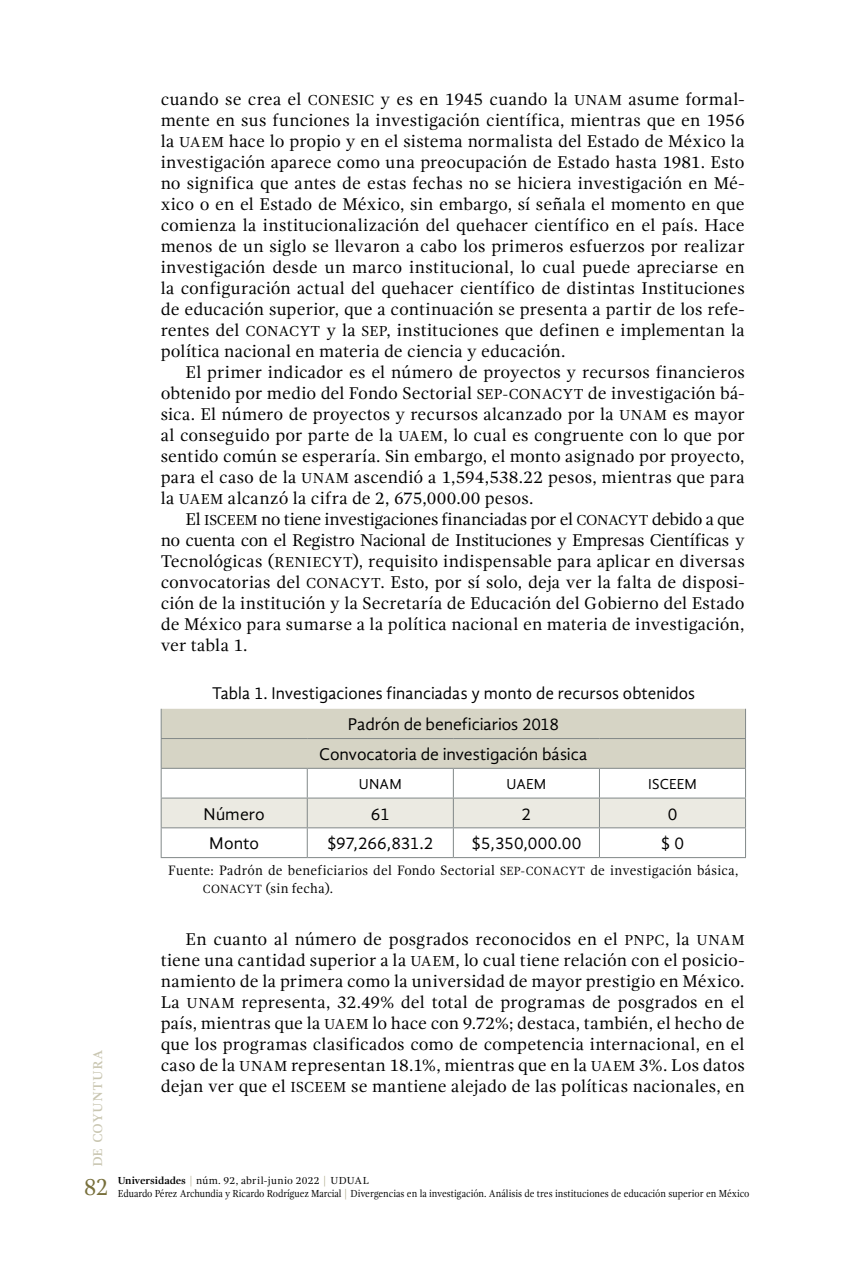
<style>
.page{position:relative;width:844px;height:1265px;background:#fff}
.page>*{position:absolute;margin:0;border:0;box-sizing:border-box;transform-origin:0 0}
.t1{font:24.5px "Gandhi Serif";color:#78703c;scale:.9 1}
.art-cuerpo_de_texto{font:17.5px/21px "Gandhi Serif";letter-spacing:.005em;color:#000;text-align:justify}
.tiulo_celda{font:17.5px "Gandhi Sans";letter-spacing:.005em;color:#000}
.tabla_centro_tit{font:17.5px "Gandhi Sans";letter-spacing:-.015em;color:#000}
.tabla_id{font:17.5px "Gandhi Sans";letter-spacing:.005em;color:#000}
.t2{font:17.5px "Gandhi Serif";letter-spacing:.015em;color:#c9c6b1}
.tabla_id-2{font:14.88px "Gandhi Sans";letter-spacing:.015em;color:#000}
.art-bibliografia{font:14px/17.5px "Gandhi Serif";letter-spacing:.02em;color:#000;scale:.95 1}
.mar-autores-izq{font:10.5px "Gandhi Serif";letter-spacing:-.01em;color:#000;scale:.9 1}
.mar-universidades_iz{font:10.5px "Gandhi Serif";letter-spacing:.025em;color:#000}
.s1{font-size:14.88px}
.s2{font-size:12.25px}
.s3{font-weight:700}
.s4{color:#aea98a}
</style>
<div class="page">
<hr style="left:161px;top:857px;width:146px;height:1px;background:#818888">
<hr style="left:307px;top:857px;width:146px;height:1px;background:#818888">
<hr style="left:453px;top:857px;width:146px;height:1px;background:#818888">
<hr style="left:599px;top:857px;width:146px;height:1px;background:#818888">
<svg style="left:161px;top:709px;width:585px;height:148px"></svg>
<hr style="left:161px;top:827px;width:146px;height:1px;background:#818888">
<hr style="left:307px;top:827px;width:146px;height:1px;background:#818888">
<hr style="left:453px;top:827px;width:146px;height:1px;background:#818888">
<hr style="left:599px;top:827px;width:146px;height:1px;background:#818888">
<p class="t2" style="left:86px;top:1167px;width:120px;rotate:-90deg">de coyuntura</p>
<h1 class="t1" style="left:84px;top:1173px;width:28px">82</h1>
<p class="art-cuerpo_de_texto" style="left:161px;top:89px;width:585px">cuando se crea el <span class="s1">CONESIC</span> y es en 1945 cuando la <span class="s1">UNAM</span> asume formal&shy;mente en sus funciones la investigación científica, mientras que en 1956 la <span class="s1">UAEM</span> hace lo propio y en el sistema normalista del Estado de México la investigación aparece como una preocupación de Estado hasta 1981. Esto no significa que antes de estas fechas no se hiciera investigación en Mé&shy;xico o en el Estado de México, sin embargo, sí señala el momento en que comienza la institucionalización del quehacer científico en el país. Hace menos de un siglo se llevaron a cabo los primeros esfuerzos por realizar investigación desde un marco institucional, lo cual puede apreciarse en la configuración actual del quehacer científico de distintas Instituciones de educación superior, que a continuación se presenta a partir de los refe&shy;rentes del <span class="s1">CONACYT</span> y la <span class="s1">SEP</span>, instituciones que definen e implementan la política nacional en materia de ciencia y educación.</p>
<p class="art-cuerpo_de_texto" style="left:161px;top:362px;width:585px;text-indent:25px">El primer indicador es el número de proyectos y recursos financieros obtenido por medio del Fondo Sectorial <span class="s1">SEP-CONACYT</span> de investigación bá&shy;sica. El número de proyectos y recursos alcanzado por la <span class="s1">UNAM</span> es mayor al conseguido por parte de la <span class="s1">UAEM</span>, lo cual es congruente con lo que por sentido común se esperaría. Sin embargo, el monto asignado por proyecto, para el caso de la <span class="s1">UNAM</span> ascendió a 1,594,538.22 pesos, mientras que para la <span class="s1">UAEM</span> alcanzó la cifra de 2, 675,000.00 pesos.</p>
<p class="art-cuerpo_de_texto" style="left:161px;top:509px;width:585px;text-indent:25px">El <span class="s1">ISCEEM</span> no tiene investigaciones financiadas por el <span class="s1">CONACYT</span> debido a que no cuenta con el Registro Nacional de Instituciones y Empresas Científicas y Tecnológicas (<span class="s1">RENIECYT</span>), requisito indispensable para aplicar en diversas convocatorias del <span class="s1">CONACYT</span>. Esto, por sí solo, deja ver la falta de disposi&shy;ción de la institución y la Secretaría de Educación del Gobierno del Estado de México para sumarse a la política nacional en materia de investigación, ver tabla 1.</p>
<p class="tiulo_celda" style="left:212px;top:684px;width:484px">Tabla 1. Investigaciones financiadas y monto de recursos obtenidos</p>
<p class="tabla_centro_tit" style="left:347px;top:715px;width:213px">Padrón de beneficiarios 2018</p>
<p class="tabla_centro_tit" style="left:319px;top:744px;width:270px">Convocatoria de investigación básica</p>
<p class="tabla_id-2" style="left:359px;top:775px;width:44px">UNAM</p>
<p class="tabla_id-2" style="left:506px;top:775px;width:41px">UAEM</p>
<p class="tabla_id-2" style="left:648px;top:775px;width:50px">ISCEEM</p>
<p class="tabla_id" style="left:203px;top:804px;width:63px">Número</p>
<p class="tabla_id" style="left:371px;top:804px;width:20px">61</p>
<p class="tabla_id" style="left:521px;top:804px;width:11px">2</p>
<p class="tabla_id" style="left:667px;top:804px;width:11px">0</p>
<p class="tabla_id" style="left:209px;top:834px;width:51px">Monto</p>
<p class="tabla_id" style="left:327px;top:834px;width:108px">$97,266,831.2</p>
<p class="tabla_id" style="left:471px;top:834px;width:111px">$5,350,000.00</p>
<p class="tabla_id" style="left:660px;top:834px;width:25px">$ 0</p>
<p class="art-bibliografia" style="left:203px;top:862px;width:565px;text-indent:-35px">Fuente: Padrón de beneficiarios del Fondo Sectorial <span class="s2">SEP-CONACYT</span> de investigación básica,<br><span class="s2">CONACYT</span> (sin fecha).</p>
<p class="art-cuerpo_de_texto" style="left:161px;top:929px;width:585px;text-indent:25px">En cuanto al número de posgrados reconocidos en el <span class="s1">PNPC</span>, la <span class="s1">UNAM </span>tiene una cantidad superior a la <span class="s1">UAEM</span>, lo cual tiene relación con el posicio&shy;namiento de la primera como la universidad de mayor prestigio en México.<br>La <span class="s1">UNAM</span> representa, 32.49% del total de programas de posgrados en el país, mientras que la <span class="s1">UAEM</span> lo hace con 9.72%; destaca, también, el hecho de que los programas clasificados como de competencia internacional, en el caso de la <span class="s1">UNAM</span> representan 18.1%, mientras que en la <span class="s1">UAEM</span> 3%. Los datos dejan ver que el <span class="s1">ISCEEM</span> se mantiene alejado de las políticas nacionales, en</p>
<p class="mar-universidades_iz" style="left:118px;top:1175px;width:253px"><span class="s3">Universidades</span> <span class="s4">|</span> núm. 92, abril-junio 2022 <span class="s4">|</span> UDUAL</p>
<p class="mar-autores-izq" style="left:118px;top:1187px;width:703px">Eduardo Pérez Archundia y Ricardo Rodríguez Marcial <span class="s4">|</span> Divergencias en la investigación. Análisis de tres instituciones de educación superior en México</p>
</div>
